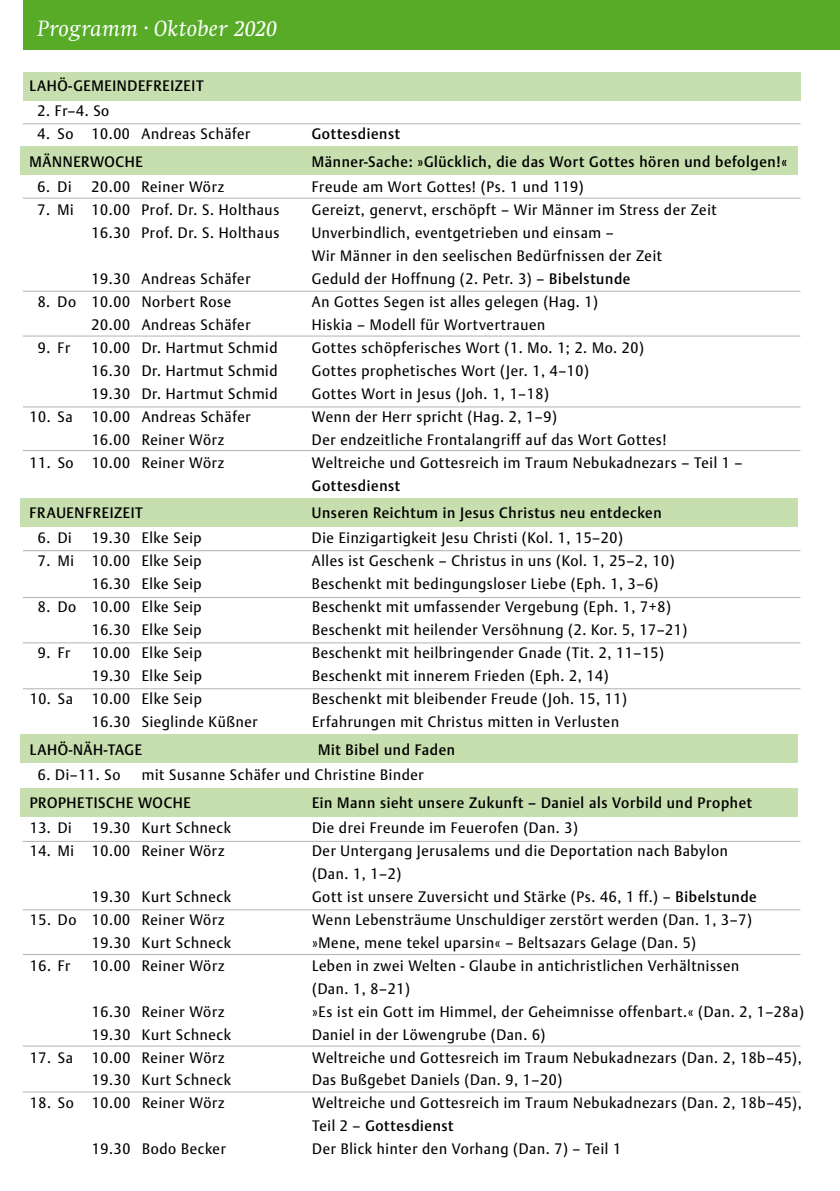
<style>
.page{position:relative;width:840px;height:1191px;background:#fff}
.page>*{position:absolute;margin:0;border:0;box-sizing:border-box;transform-origin:0 0}
.t1{font:italic 23px "Swift EF";letter-spacing:.015em;color:#fff}
.t2{font:15px/23px "DTL Argo TOT";letter-spacing:.045em;color:#000;scale:.95 1}
.t3{font:500 15px "DTL Argo TOT";letter-spacing:.045em;color:#000;scale:.95 1}
.s1{font-weight:500}
</style>
<div class="page">
<div style="left:23px;top:0;width:816px;height:50px;background:#57ab27"></div>
<div style="left:23px;top:72px;width:777px;height:28px;background:#c7deae"></div>
<div style="left:21px;top:146px;width:776px;height:28px;background:#c7deae"></div>
<div style="left:21px;top:498px;width:776px;height:28px;background:#c7deae"></div>
<div style="left:21px;top:734px;width:776px;height:29px;background:#c7deae"></div>
<div style="left:21px;top:788px;width:776px;height:28px;background:#c7deae"></div>
<hr style="left:23px;top:291px;width:777px;height:1px;background:#b1b3b4">
<hr style="left:23px;top:198px;width:777px;height:1px;background:#b1b3b4">
<hr style="left:23px;top:123px;width:777px;height:1px;background:#b1b3b4">
<hr style="left:23px;top:336px;width:777px;height:1px;background:#b1b3b4">
<hr style="left:23px;top:406px;width:777px;height:1px;background:#b1b3b4">
<hr style="left:23px;top:450px;width:777px;height:1px;background:#b1b3b4">
<hr style="left:23px;top:550px;width:777px;height:1px;background:#b1b3b4">
<hr style="left:23px;top:597px;width:777px;height:1px;background:#b1b3b4">
<hr style="left:23px;top:642px;width:777px;height:1px;background:#b1b3b4">
<hr style="left:23px;top:688px;width:777px;height:1px;background:#b1b3b4">
<hr style="left:23px;top:841px;width:777px;height:1px;background:#b1b3b4">
<hr style="left:23px;top:909px;width:777px;height:1px;background:#b1b3b4">
<hr style="left:23px;top:954px;width:777px;height:1px;background:#b1b3b4">
<hr style="left:23px;top:1045px;width:777px;height:1px;background:#b1b3b4">
<hr style="left:23px;top:1091px;width:777px;height:1px;background:#b1b3b4">
<h1 class="t1" style="left:38px;top:16px;width:241px">Programm · Oktober 2020</h1>
<p class="t3" style="left:29px;top:77px;width:185px">LAHÖ-GEMEINDEFREIZEIT</p>
<p class="t2" style="left:38px;top:100px;width:77px">2. Fr–4. So</p>
<p class="t2" style="left:38px;top:123px;width:225px">4. So 10.00 Andreas Schäfer</p>
<p class="t3" style="left:311px;top:125px;width:94px">Gottesdienst</p>
<p class="t3" style="left:29px;top:153px;width:121px">MÄNNERWOCHE</p>
<p class="t3" style="left:311px;top:153px;width:501px">Männer-Sache: »Glücklich, die das Wort Gottes hören und befolgen!«</p>
<p class="t2" style="left:38px;top:175px;width:37px">6. Di</p>
<p class="t2" style="left:91px;top:175px;width:141px">20.00 Reiner Wörz</p>
<p class="t2" style="left:311px;top:175px;width:287px">Freude am Wort Gottes! (Ps. 1 und 119)</p>
<p class="t2" style="left:38px;top:198px;width:256px">7. Mi 10.00 Prof. Dr. S. Holthaus</p>
<p class="t2" style="left:311px;top:198px;width:427px">Gereizt, genervt, erschöpft – Wir Männer im Stress der Zeit</p>
<p class="t2" style="left:91px;top:221px;width:199px">16.30 Prof. Dr. S. Holthaus</p>
<p class="t2" style="left:311px;top:221px;width:370px">Unverbindlich, eventgetrieben und einsam –<br>Wir Männer in den seelischen Bedürfnissen der Zeit</p>
<p class="t2" style="left:91px;top:267px;width:169px">19.30 Andreas Schäfer</p>
<p class="t2" style="left:311px;top:267px;width:337px">Geduld der Hoffnung (2. Petr. 3) – <span class="s1">Bibelstunde</span></p>
<p class="t2" style="left:38px;top:290px;width:205px">8. Do 10.00 Norbert Rose</p>
<p class="t2" style="left:312px;top:290px;width:303px">An Gottes Segen ist alles gelegen (Hag. 1)</p>
<p class="t2" style="left:92px;top:313px;width:169px">20.00 Andreas Schäfer</p>
<p class="t2" style="left:312px;top:313px;width:247px">Hiskia – Modell für Wortvertrauen</p>
<p class="t2" style="left:38px;top:336px;width:36px">9. Fr</p>
<p class="t2" style="left:92px;top:336px;width:197px">10.00 Dr. Hartmut Schmid</p>
<p class="t2" style="left:312px;top:336px;width:351px">Gottes schöpferisches Wort (1. Mo. 1; 2. Mo. 20)</p>
<p class="t2" style="left:92px;top:359px;width:197px">16.30 Dr. Hartmut Schmid</p>
<p class="t2" style="left:312px;top:359px;width:293px">Gottes prophetisches Wort (Jer. 1, 4–10)</p>
<p class="t2" style="left:92px;top:382px;width:197px">19.30 Dr. Hartmut Schmid</p>
<p class="t2" style="left:312px;top:382px;width:251px">Gottes Wort in Jesus (Joh. 1, 1–18)</p>
<p class="t2" style="left:30px;top:405px;width:47px">10. Sa</p>
<p class="t2" style="left:92px;top:405px;width:169px">10.00 Andreas Schäfer</p>
<p class="t2" style="left:312px;top:405px;width:259px">Wenn der Herr spricht (Hag. 2, 1–9)</p>
<p class="t2" style="left:92px;top:428px;width:141px">16.00 Reiner Wörz</p>
<p class="t2" style="left:312px;top:428px;width:374px">Der endzeitliche Frontalangriff auf das Wort Gottes!</p>
<p class="t2" style="left:30px;top:451px;width:206px">11. So 10.00 Reiner Wörz</p>
<p class="t2" style="left:312px;top:451px;width:454px">Weltreiche und Gottesreich im Traum Nebukadnezars – Teil 1 –</p>
<p class="t3" style="left:312px;top:476px;width:94px">Gottesdienst</p>
<p class="t3" style="left:30px;top:504px;width:121px">FRAUENFREIZEIT</p>
<p class="t3" style="left:312px;top:504px;width:369px">Unseren Reichtum in Jesus Christus neu entdecken</p>
<p class="t2" style="left:38px;top:527px;width:37px">6. Di</p>
<p class="t2" style="left:92px;top:527px;width:117px">19.30 Elke Seip</p>
<p class="t2" style="left:312px;top:527px;width:329px">Die Einzigartigkeit Jesu Christi (Kol. 1, 15–20)</p>
<p class="t2" style="left:38px;top:550px;width:174px">7. Mi 10.00 Elke Seip</p>
<p class="t2" style="left:312px;top:550px;width:383px">Alles ist Geschenk – Christus in uns (Kol. 1, 25–2, 10)</p>
<p class="t2" style="left:92px;top:573px;width:117px">16.30 Elke Seip</p>
<p class="t2" style="left:312px;top:573px;width:366px">Beschenkt mit bedingungsloser Liebe (Eph. 1, 3–6)</p>
<p class="t2" style="left:38px;top:596px;width:174px">8. Do 10.00 Elke Seip</p>
<p class="t2" style="left:312px;top:596px;width:379px">Beschenkt mit umfassender Vergebung (Eph. 1, 7+8)</p>
<p class="t2" style="left:92px;top:619px;width:117px">16.30 Elke Seip</p>
<p class="t2" style="left:312px;top:619px;width:396px">Beschenkt mit heilender Versöhnung (2. Kor. 5, 17–21)</p>
<p class="t2" style="left:38px;top:641px;width:36px">9. Fr</p>
<p class="t2" style="left:92px;top:641px;width:117px">10.00 Elke Seip</p>
<p class="t2" style="left:312px;top:641px;width:372px">Beschenkt mit heilbringender Gnade (Tit. 2, 11–15)</p>
<p class="t2" style="left:92px;top:664px;width:117px">19.30 Elke Seip</p>
<p class="t2" style="left:312px;top:664px;width:313px">Beschenkt mit innerem Frieden (Eph. 2, 14)</p>
<p class="t2" style="left:30px;top:687px;width:47px">10. Sa</p>
<p class="t2" style="left:92px;top:687px;width:117px">10.00 Elke Seip</p>
<p class="t2" style="left:312px;top:687px;width:333px">Beschenkt mit bleibender Freude (Joh. 15, 11)</p>
<p class="t2" style="left:92px;top:710px;width:176px">16.30 Sieglinde Küßner</p>
<p class="t2" style="left:312px;top:710px;width:324px">Erfahrungen mit Christus mitten in Verlusten</p>
<p class="t3" style="left:30px;top:740px;width:120px">LAHÖ-NÄH-TAGE</p>
<p class="t3" style="left:318px;top:740px;width:146px">Mit Bibel und Faden</p>
<p class="t2" style="left:38px;top:763px;width:88px">6. Di–11. So</p>
<p class="t2" style="left:142px;top:763px;width:298px">mit Susanne Schäfer und Christine Binder</p>
<p class="t3" style="left:30px;top:793px;width:171px">PROPHETISCHE WOCHE</p>
<p class="t3" style="left:312px;top:793px;width:464px">Ein Mann sieht unsere Zukunft – Daniel als Vorbild und Prophet</p>
<p class="t2" style="left:30px;top:816px;width:46px">13. Di</p>
<p class="t2" style="left:92px;top:816px;width:148px">19.30 Kurt Schneck</p>
<p class="t2" style="left:312px;top:816px;width:281px">Die drei Freunde im Feuerofen (Dan. 3)</p>
<p class="t2" style="left:30px;top:839px;width:206px">14. Mi 10.00 Reiner Wörz</p>
<p class="t2" style="left:312px;top:839px;width:439px">Der Untergang Jerusalems und die Deportation nach Babylon (Dan. 1, 1–2)</p>
<p class="t2" style="left:92px;top:885px;width:148px">19.30 Kurt Schneck</p>
<p class="t2" style="left:312px;top:885px;width:469px">Gott ist unsere Zuversicht und Stärke (Ps. 46, 1 ff.) – <span class="s1">Bibelstunde</span></p>
<p class="t2" style="left:30px;top:908px;width:206px">15. Do 10.00 Reiner Wörz</p>
<p class="t2" style="left:312px;top:908px;width:464px">Wenn Lebensträume Unschuldiger zerstört werden (Dan. 1, 3–7)</p>
<p class="t2" style="left:92px;top:931px;width:148px">19.30 Kurt Schneck</p>
<p class="t2" style="left:312px;top:931px;width:405px">»Mene, mene tekel uparsin« – Beltsazars Gelage (Dan. 5)</p>
<p class="t2" style="left:30px;top:954px;width:44px">16. Fr</p>
<p class="t2" style="left:92px;top:954px;width:141px">10.00 Reiner Wörz</p>
<p class="t2" style="left:312px;top:954px;width:451px">Leben in zwei Welten - Glaube in antichristlichen Verhältnissen (Dan. 1, 8–21)</p>
<p class="t2" style="left:92px;top:1000px;width:141px">16.30 Reiner Wörz</p>
<p class="t2" style="left:312px;top:1000px;width:519px">»Es ist ein Gott im Himmel, der Geheimnisse offenbart.« (Dan. 2, 1–28a)</p>
<p class="t2" style="left:92px;top:1023px;width:148px">19.30 Kurt Schneck</p>
<p class="t2" style="left:312px;top:1023px;width:247px">Daniel in der Löwengrube (Dan. 6)</p>
<p class="t2" style="left:30px;top:1045px;width:47px">17. Sa</p>
<p class="t2" style="left:92px;top:1045px;width:141px">10.00 Reiner Wörz</p>
<p class="t2" style="left:312px;top:1045px;width:516px">Weltreiche und Gottesreich im Traum Nebukadnezars (Dan. 2, 18b–45),</p>
<p class="t2" style="left:92px;top:1068px;width:148px">19.30 Kurt Schneck</p>
<p class="t2" style="left:312px;top:1068px;width:265px">Das Bußgebet Daniels (Dan. 9, 1–20)</p>
<p class="t2" style="left:30px;top:1091px;width:206px">18. So 10.00 Reiner Wörz</p>
<p class="t2" style="left:312px;top:1091px;width:516px">Weltreiche und Gottesreich im Traum Nebukadnezars (Dan. 2, 18b–45),<br>Teil 2 – <span class="s1">Gottesdienst</span></p>
<p class="t2" style="left:92px;top:1137px;width:142px">19.30 Bodo Becker</p>
<p class="t2" style="left:312px;top:1137px;width:326px">Der Blick hinter den Vorhang (Dan. 7) – Teil 1</p>
</div>
